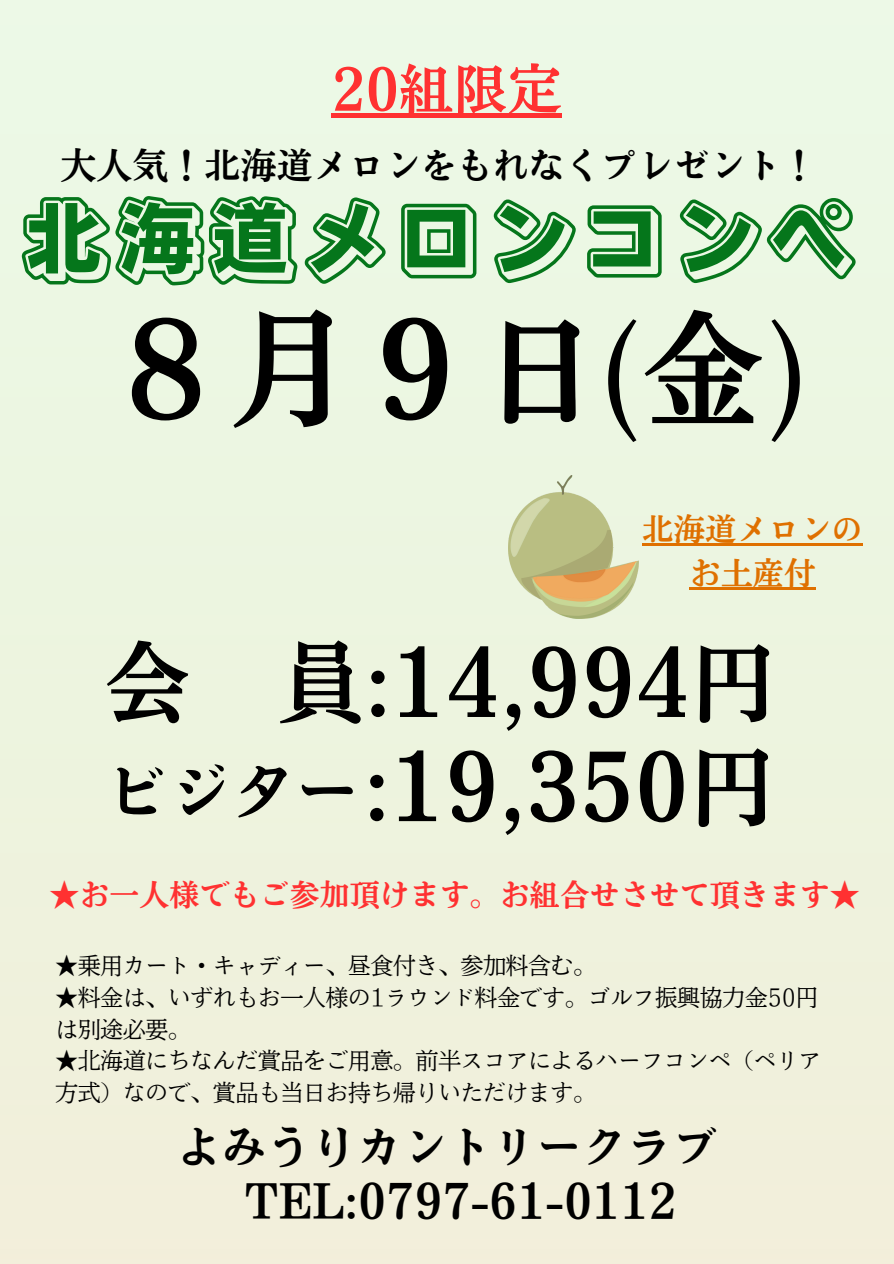
<style>
.page{position:relative;width:894px;height:1264px;background:#fff}
.page>*{position:absolute;margin:0;border:0;box-sizing:border-box;transform-origin:0 0}
.t1{font:124.5px "Nud Motoya Mincho Std W6";color:#000}
.t2{font:93px "Mty Sousyoku Em C Jis W6";color:#05761b}
.t3{font:87px "Nud Motoya Mincho Std W6";color:#000}
.t4{font:64.5px "Nud Motoya Mincho Std W6";color:#000}
.t5{font:54.3px "Nud Motoya Mincho Std W6";color:#ff3131}
.t6{font:45px "Nud Motoya Mincho Std W6";color:#000}
.t7{font:36px "Nud Motoya Mincho Std W6";color:#000}
.t8{font:31.5px "Nud Motoya Mincho Std W6";color:#df7000}
.t9{font:30px "Nud Motoya Mincho Std W6";color:#ff3131}
.t10{font:22.5px/31.5px "Nud Motoya Mincho Std W2 b";color:#000}
</style>
<div class="page">
<div style="left:0;top:0;width:893px;height:1263px;background:#edf4df"></div>
<img style="left:508px;top:475px;width:130px;height:143px">
<hr style="left:642px;top:543px;width:220px;height:3px;background:#df7000">
<hr style="left:689px;top:587px;width:126px;height:3px;background:#df7000">
<div style="left:331px;top:113px;width:231px;height:5px;background:#ff3131"></div>
<h6 class="t5" style="left:331px;top:62px;width:232px">20組限定</h6>
<h5 class="t7" style="left:60px;top:147px;width:758px">大人気！北海道メロンをもれなくプレゼント！</h5>
<p class="t2" style="left:20px;top:194px;width:838px">北海道メロンコンぺ</p>
<p class="t1" style="left:104px;top:307px;width:703px">８月９日(金)</p>
<p class="t8" style="left:642px;top:513px;width:222px">北海道メロンの</p>
<p class="t8" style="left:689px;top:557px;width:128px">お土産付</p>
<h2 class="t3" style="left:103px;top:638px;width:675px">会 員:14,994円</h2>
<h1 class="t4" style="left:101px;top:759px;width:259px">ビジター</h1>
<p class="t3" style="left:363px;top:743px;width:414px">:19,350円</p>
<p class="t9" style="left:50px;top:879px;width:811px">★お一人様でもご参加頂けます。お組合せさせて頂きます★</p>
<h2 class="t10" style="left:55px;top:950px;width:541px">★乗用カート・キャディー、昼食付き、参加料含む。</h2>
<h2 class="t10" style="left:55px;top:981px;width:764px">★料金は、いずれもお一人様の1ラウンド料金です。ゴルフ振興協力金50円は別途必要。</h2>
<h3 class="t10" style="left:55px;top:1044px;width:766px">★北海道にちなんだ賞品をご用意。前半スコアによるハーフコンペ（ペリア方式）なので、賞品も当日お持ち帰りいただけます。</h3>
<p class="t6" style="left:176px;top:1124px;width:541px">よみうりカントリークラブ</p>
<p class="t6" style="left:244px;top:1178px;width:433px">TEL:0797-61-0112</p>
</div>
